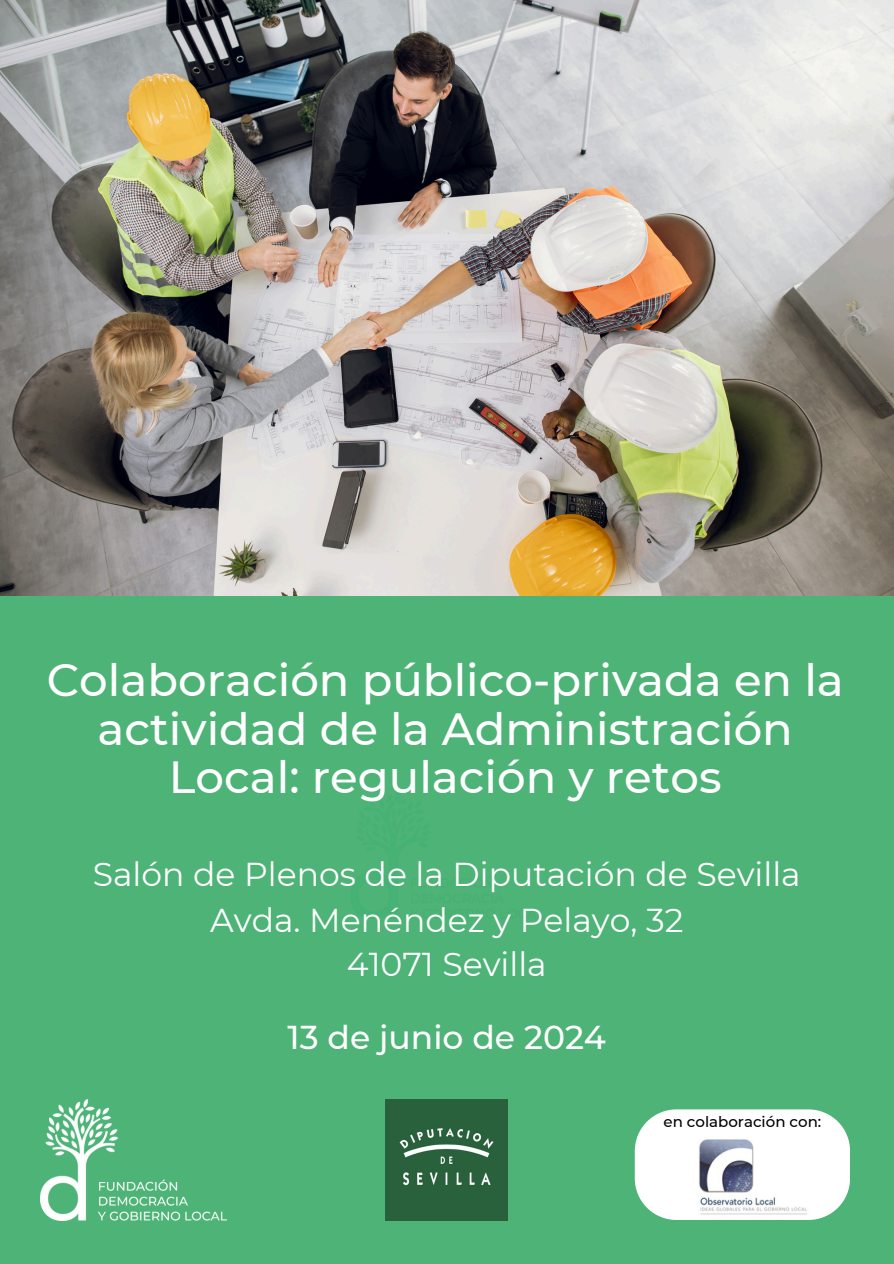
<style>
.page{position:relative;width:894px;height:1264px;background:#fff}
.page>*{position:absolute;margin:0;border:0;box-sizing:border-box;transform-origin:0 0}
.t1{font:500 45px/48.3px "Montserrat";color:#fff;text-align:center}
.t2{font:33px/45px "Montserrat";color:#fff;text-align:center}
.t3{font:500 33px "Montserrat";color:#fff}
.t4{font:500 15px "Montserrat";color:#000}
</style>
<div class="page">
<div style="left:0;top:0;width:893px;height:1263px;background:#4db376"></div>
<img style="left:41px;top:1099px;width:185px;height:121px">
<img style="left:0;top:0;width:893px;height:595px">
<img style="left:386px;top:1099px;width:121px;height:121px">
<svg style="left:634px;top:1109px;width:215px;height:110px;background:#ebf6ef"></svg>
<img style="left:692px;top:1132px;width:122px;height:85px">
<h2 class="t1" style="left:47px;top:656px;width:798px">Colaboración público-privada en la actividad de la Administración<br>Local: regulación y retos</h2>
<p class="t2" style="left:93px;top:851px;width:709px">Salón de Plenos de la Diputación de Sevilla<br>Avda. Menéndez y Pelayo, 32<br>41071 Sevilla</p>
<p class="t3" style="left:287px;top:1017px;width:320px">13 de junio de 2024</p>
<p class="t4" style="left:663px;top:1112px;width:159px">en colaboración con:</p>
</div>
